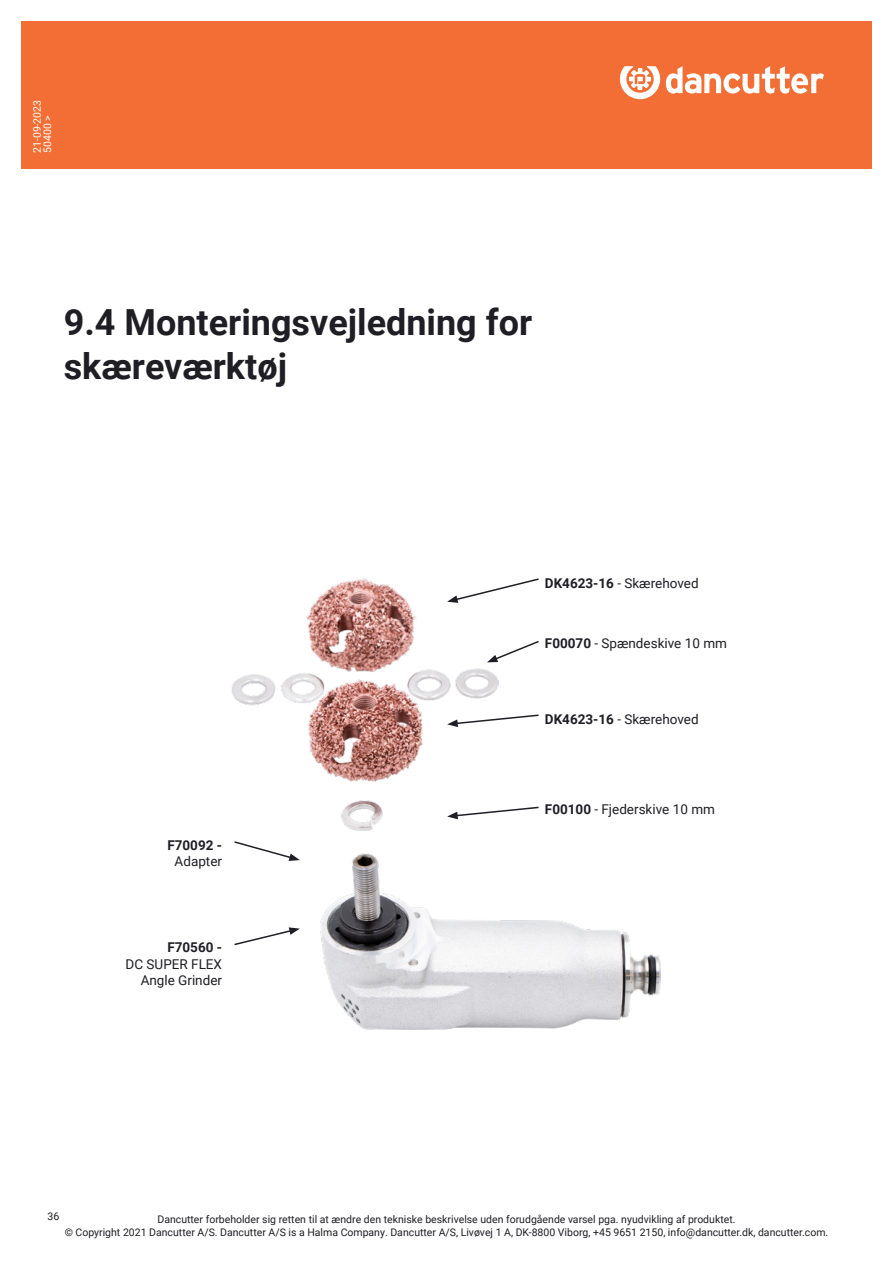
<style>
.page{position:relative;width:893px;height:1263px;background:#fff}
.page>*{position:absolute;margin:0;border:0;box-sizing:border-box;transform-origin:0 0}
.t1{font:700 36px "Roboto";color:#1e1e24}
.t2{font:13.5px/16.2px "Roboto";color:#1e1e24;text-align:right}
.t3{font:700 13.5px "Roboto";color:#1e1e24}
.t4{font:10.5px/12.6px "Roboto";color:#1e1e24;text-align:center}
.t5{font:10.5px/10.5px "Roboto";color:#fff}
.s1{font-weight:700}
</style>
<div class="page">
<div style="left:21px;top:21px;width:851px;height:148px;background:#f26e35"></div>
<svg style="left:666px;top:66px;width:158px;height:28px"></svg>
<svg style="left:620px;top:66px;width:40px;height:33px"></svg>
<img style="left:321px;top:854px;width:340px;height:175px">
<svg style="left:234px;top:927px;width:66px;height:19px"></svg>
<img style="left:232px;top:579px;width:267px;height:251px">
<svg style="left:447px;top:806px;width:92px;height:13px"></svg>
<svg style="left:487px;top:639px;width:52px;height:23px"></svg>
<svg style="left:447px;top:713px;width:92px;height:14px"></svg>
<svg style="left:447px;top:578px;width:92px;height:25px"></svg>
<svg style="left:234px;top:841px;width:66px;height:20px"></svg>
<p class="t5" style="left:31px;top:153px;width:55px;rotate:-90deg">21-09-2023<br>50400 &gt;</p>
<p class="t1" style="left:64px;top:297px;width:470px">9.4 Monteringsvejledning for</p>
<p class="t1" style="left:64px;top:341px;width:225px">skæreværktøj</p>
<p class="t3" style="left:167px;top:835px;width:56px">F70092 -</p>
<p class="t2" style="left:175px;top:852px;width:49px">Adapter</p>
<p class="t3" style="left:167px;top:938px;width:56px">F70560 -</p>
<p class="t2" style="left:126px;top:955px;width:98px">DC SUPER FLEX<br>Angle Grinder</p>
<p class="t2" style="left:545px;top:575px;width:155px"><span class="s1">DK4623-16</span> - Skærehoved</p>
<p class="t2" style="left:545px;top:635px;width:184px"><span class="s1">F00070</span> - Spændeskive 10 mm</p>
<p class="t2" style="left:545px;top:711px;width:155px"><span class="s1">DK4623-16</span> - Skærehoved</p>
<p class="t2" style="left:545px;top:801px;width:172px"><span class="s1">F00100</span> - Fjederskive 10 mm</p>
<p class="t4" style="left:48px;top:1210px;width:13px">36</p>
<p class="t4" style="left:65px;top:1212px;width:765px">Dancutter forbeholder sig retten til at ændre den tekniske beskrivelse uden forudgående varsel pga. nyudvikling af produktet.<br>© Copyright 2021 Dancutter A/S. Dancutter A/S is a Halma Company. Dancutter A/S, Livøvej 1 A, DK-8800 Viborg, +45 9651 2150, info@dancutter.dk, dancutter.com.</p>
</div>
